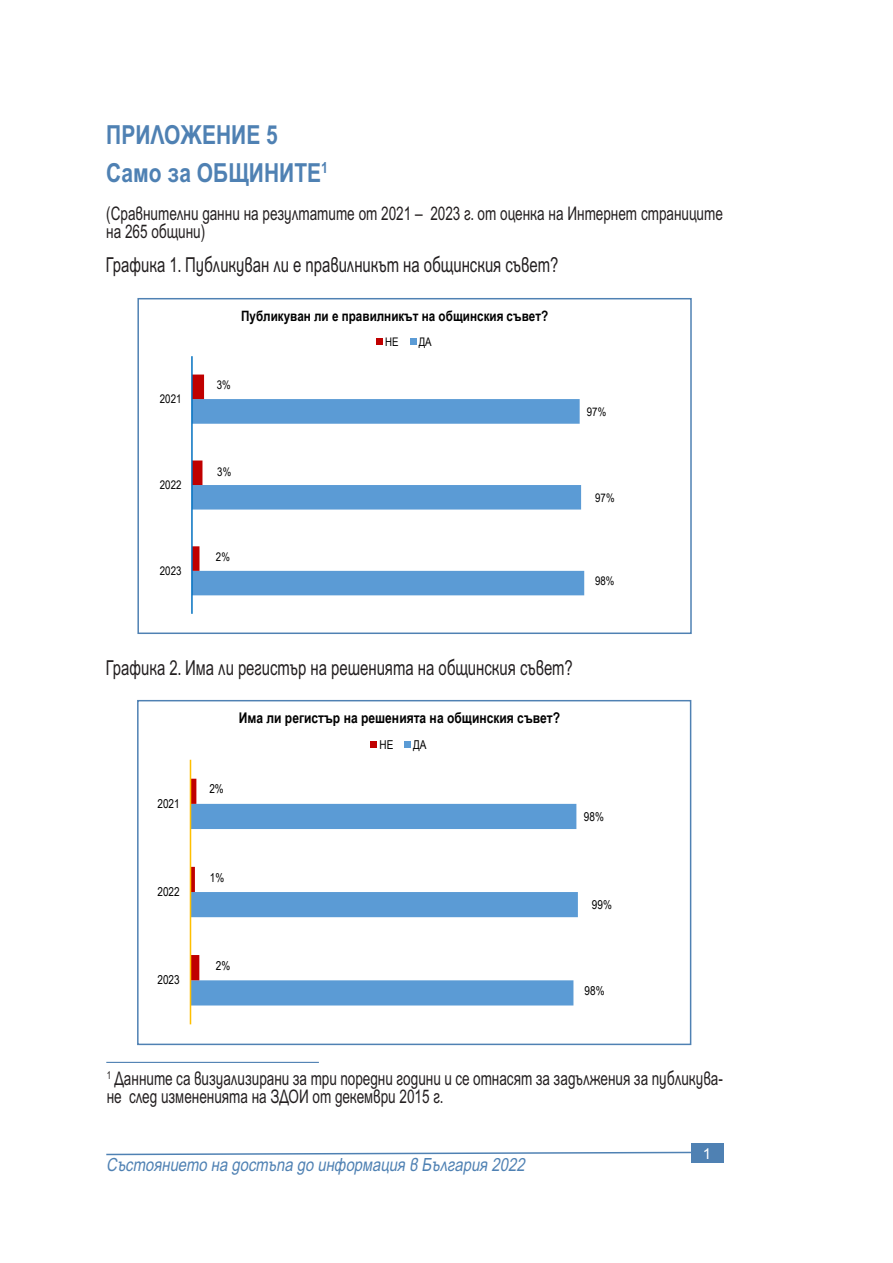
<style>
.page{position:relative;width:893px;height:1263px;background:#fff}
.page>*{position:absolute;margin:0;border:0;box-sizing:border-box;transform-origin:0 0}
.t1{font:700 26.25px "SP Ariel";color:#4f81b3;scale:.8 1}
.body{font:20.7px "SP Ariel";color:#231f20;scale:.72 1}
.body-2{font:18.75px/18px "SP Ariel";color:#231f20;scale:.72 1}
.t2{font:italic 18.15px "SP Ariel";color:#4f81b3;scale:.82 1}
.t3{font:15px "SP Ariel";color:#fff}
.t4{font:700 14.7px "Arial Narrow";color:#000}
.t5{font:700 14.25px "Arial Narrow";color:#000}
.t6{font:12.15px "Arial Narrow";color:#000}
.t7{font:11.85px "Arial Narrow";color:#000}
</style>
<div class="page">
<svg style="left:106px;top:1151px;width:618px;height:5px"></svg>
<div style="left:691px;top:1143px;width:32px;height:20px;background:#4f81b3"></div>
<hr style="left:106px;top:1062px;width:213px;height:1px;background:#4f81b3">
<svg style="left:193px;top:399px;width:391px;height:196px"></svg>
<svg style="left:193px;top:375px;width:11px;height:196px"></svg>
<hr style="left:191px;top:356px;width:2px;height:258px;background:#0070c0">
<div style="left:376px;top:339px;width:7px;height:6px;background:#c00000"></div>
<svg style="left:410px;top:339px;width:6px;height:6px"></svg>
<div style="left:137px;top:298px;width:555px;height:336px;border:2px solid #4f81b3"></div>
<svg style="left:191px;top:804px;width:387px;height:201px"></svg>
<svg style="left:191px;top:779px;width:8px;height:201px"></svg>
<hr style="left:190px;top:760px;width:1px;height:264px;background:#ffc000">
<svg style="left:371px;top:742px;width:6px;height:6px"></svg>
<svg style="left:404px;top:742px;width:6px;height:6px"></svg>
<div style="left:137px;top:700px;width:554px;height:345px;border:2px solid #4f81b3"></div>
<p class="t1" style="left:106px;top:120px;width:216px">ПРИЛОЖЕНИЕ 5</p>
<p class="t1" style="left:106px;top:158px;width:279px">Само за ОБЩИНИТЕ<sup>1</sup></p>
<p class="body-2" style="left:106px;top:205px;width:858px">(Сравнителни данни на резултатите от 2021 – 2023 г. от оценка на Интернет страниците на 265 общини)</p>
<p class="body" style="left:106px;top:253px;width:630px">Графика 1. Публикуван ли е правилникът на общинския съвет?</p>
<p class="t7" style="left:160px;top:390px;width:23px">2021</p>
<p class="t7" style="left:160px;top:476px;width:23px">2022</p>
<p class="t7" style="left:160px;top:562px;width:23px">2023</p>
<p class="t5" style="left:241px;top:305px;width:309px">Публикуван ли е правилникът на общинския съвет?</p>
<p class="t7" style="left:385px;top:333px;width:15px">НЕ</p>
<p class="t7" style="left:419px;top:333px;width:15px">ДА</p>
<p class="t7" style="left:217px;top:376px;width:16px">3%</p>
<p class="t7" style="left:217px;top:463px;width:16px">3%</p>
<p class="t7" style="left:216px;top:548px;width:16px">2%</p>
<p class="t7" style="left:587px;top:403px;width:21px">97%</p>
<p class="t7" style="left:595px;top:489px;width:21px">97%</p>
<p class="t7" style="left:595px;top:572px;width:21px">98%</p>
<p class="body" style="left:106px;top:656px;width:650px">Графика 2. Има ли регистър на решенията на общинския съвет?</p>
<p class="t6" style="left:157px;top:795px;width:24px">2021</p>
<p class="t6" style="left:209px;top:780px;width:16px">2%</p>
<p class="t4" style="left:239px;top:707px;width:323px">Има ли регистър на решенията на общинския съвет?</p>
<p class="t6" style="left:380px;top:736px;width:15px">НЕ</p>
<p class="t6" style="left:413px;top:736px;width:15px">ДА</p>
<p class="t6" style="left:584px;top:808px;width:22px">98%</p>
<p class="t6" style="left:157px;top:883px;width:24px">2022</p>
<p class="t6" style="left:157px;top:971px;width:24px">2023</p>
<p class="t6" style="left:210px;top:869px;width:16px">1%</p>
<p class="t6" style="left:216px;top:957px;width:16px">2%</p>
<p class="t6" style="left:592px;top:896px;width:22px">99%</p>
<p class="t6" style="left:584px;top:982px;width:22px">98%</p>
<p class="body-2" style="left:107px;top:1070px;width:857px"><sup>1</sup> Данните са визуализирани за три поредни години и се отнасят за задължения за публикува&shy;не след измененията на ЗДОИ от декември 2015 г.</p>
<p class="t2" style="left:106px;top:1155px;width:512px">Състоянието на достъпа до информация в България 2022</p>
<p class="t3" style="left:703px;top:1146px;width:10px">1</p>
</div>
